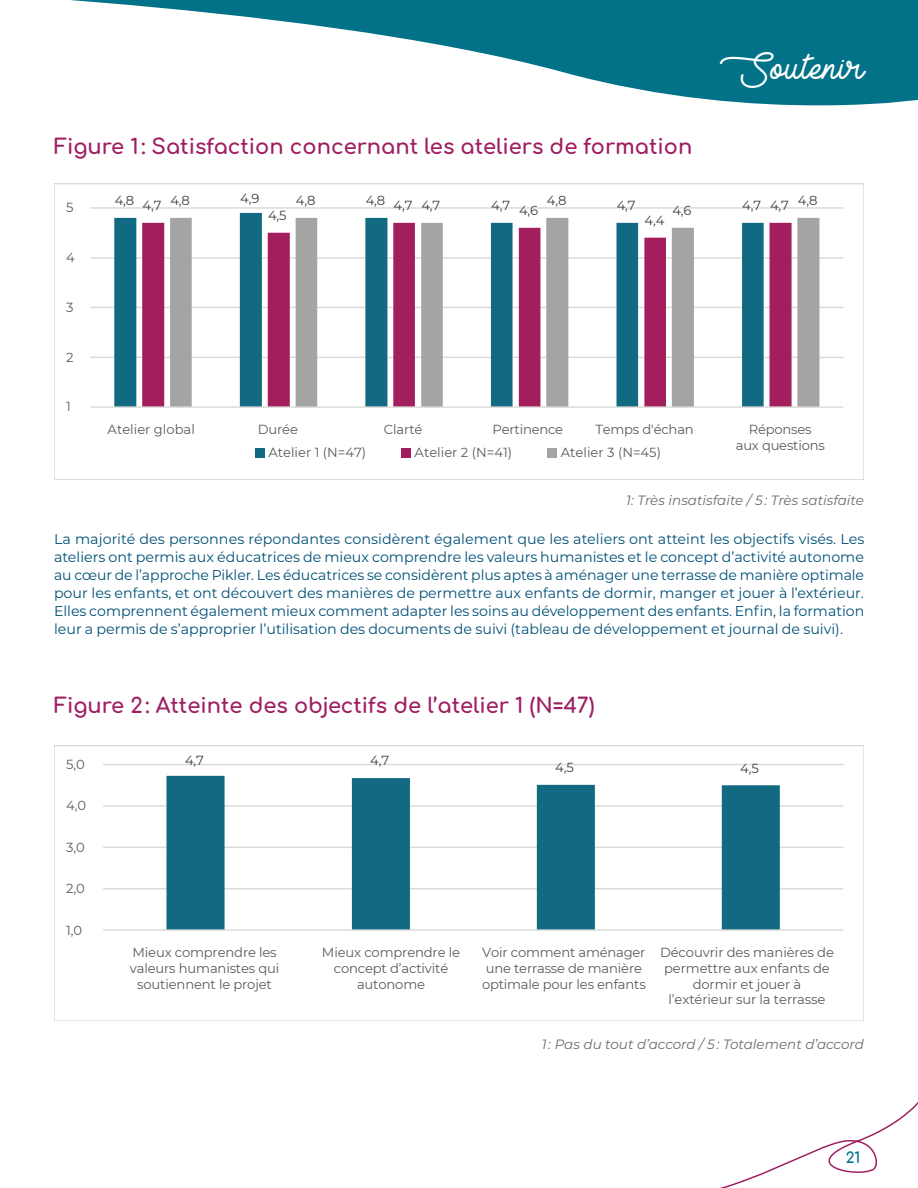
<style>
.page{position:relative;width:918px;height:1188px;background:#fff}
.page>*{position:absolute;margin:0;border:0;box-sizing:border-box;transform-origin:0 0}
.section_petit_petit_blanc{font:36px "Lieto Me";color:#fff}
.titre_tableau{font:700 21px "Comfortaa";color:#9e1f62}
.t1{font:700 15px "Comfortaa";color:#017288}
.texte{font:14.25px/18px "Montserrat";color:#015177;text-align:justify}
.vignette{font:italic 13.5px "Montserrat";color:#6c6d70}
.t2{font:13.2px/15.8px "Montserrat";letter-spacing:-.01em;color:#595a5a;text-align:center}
.t3{font:13.2px "Montserrat";color:#414040}
</style>
<div class="page">
<hr style="left:90px;top:357px;width:753px;height:1px;background:#d9d9d8">
<hr style="left:90px;top:307px;width:753px;height:1px;background:#d9d9d8">
<hr style="left:90px;top:257px;width:753px;height:2px;background:#d9d9d8">
<hr style="left:90px;top:207px;width:753px;height:2px;background:#d9d9d8">
<svg style="left:114px;top:213px;width:454px;height:193px;fill:#126a82"></svg>
<svg style="left:142px;top:223px;width:28px;height:183px;fill:#a21e5c"></svg>
<svg style="left:170px;top:218px;width:649px;height:188px"></svg>
<hr style="left:90px;top:406px;width:753px;height:2px;background:#d9d9d8">
<div style="left:255px;top:448px;width:9px;height:9px;background:#126a82"></div>
<div style="left:401px;top:448px;width:10px;height:9px;background:#a21e5c"></div>
<div style="left:548px;top:448px;width:9px;height:9px;background:#a5a4a4"></div>
<hr style="left:103px;top:888px;width:740px;height:1px;background:#d9d9d8">
<hr style="left:103px;top:847px;width:740px;height:1px;background:#d9d9d8">
<hr style="left:103px;top:805px;width:740px;height:2px;background:#d9d9d8">
<hr style="left:103px;top:764px;width:740px;height:1px;background:#d9d9d8">
<svg style="left:166px;top:776px;width:614px;height:153px"></svg>
<hr style="left:103px;top:929px;width:740px;height:2px;background:#d9d9d8">
<svg style="left:70px;top:0;width:848px;height:106px;fill:#017288"></svg>
<svg style="left:720px;top:1102px;width:198px;height:86px"></svg>
<p class="titre_tableau" style="left:54px;top:127px;width:640px">Figure 1: Satisfaction concernant les ateliers de formation</p>
<p class="section_petit_petit_blanc" style="left:720px;top:46px;width:148px">Soutenir</p>
<p class="t2" style="left:66px;top:199px;width:9px">5</p>
<p class="t2" style="left:66px;top:249px;width:10px">4</p>
<p class="t2" style="left:66px;top:299px;width:9px">3</p>
<p class="t2" style="left:66px;top:349px;width:9px">2</p>
<p class="t2" style="left:66px;top:398px;width:6px">1</p>
<p class="t3" style="left:115px;top:191px;width:21px">4,8</p>
<p class="t3" style="left:240px;top:189px;width:21px">4,9</p>
<p class="t3" style="left:366px;top:191px;width:21px">4,8</p>
<p class="t3" style="left:170px;top:191px;width:21px">4,8</p>
<p class="t3" style="left:296px;top:191px;width:21px">4,8</p>
<p class="t3" style="left:421px;top:196px;width:21px">4,7</p>
<p class="t3" style="left:547px;top:191px;width:21px">4,8</p>
<p class="t3" style="left:143px;top:196px;width:21px">4,7</p>
<p class="t3" style="left:491px;top:196px;width:21px">4,7</p>
<p class="t3" style="left:617px;top:196px;width:21px">4,7</p>
<p class="t3" style="left:742px;top:196px;width:21px">4,7</p>
<p class="t3" style="left:268px;top:206px;width:20px">4,5</p>
<p class="t3" style="left:394px;top:196px;width:21px">4,7</p>
<p class="t3" style="left:519px;top:201px;width:21px">4,6</p>
<p class="t3" style="left:672px;top:201px;width:21px">4,6</p>
<p class="t3" style="left:645px;top:211px;width:21px">4,4</p>
<p class="t3" style="left:770px;top:196px;width:21px">4,7</p>
<p class="t3" style="left:798px;top:191px;width:21px">4,8</p>
<p class="t2" style="left:108px;top:421px;width:89px">Atelier global</p>
<p class="t2" style="left:258px;top:421px;width:42px">Durée</p>
<p class="t2" style="left:384px;top:421px;width:40px">Clarté</p>
<p class="t2" style="left:493px;top:421px;width:72px">Pertinence</p>
<p class="t2" style="left:595px;top:421px;width:100px">Temps d'échan</p>
<p class="t2" style="left:736px;top:421px;width:90px">Réponses aux questions</p>
<p class="t2" style="left:268px;top:444px;width:99px">Atelier 1 (N=47)</p>
<p class="t2" style="left:415px;top:444px;width:99px">Atelier 2 (N=41)</p>
<p class="t2" style="left:561px;top:444px;width:102px">Atelier 3 (N=45)</p>
<p class="vignette" style="left:626px;top:490px;width:239px">1: Très insatisfaite / 5 : Très satisfaite</p>
<p class="texte" style="left:54px;top:530px;width:812px">La majorité des personnes répondantes considèrent également que les ateliers ont atteint les objectifs visés. Les ateliers ont permis aux éducatrices de mieux comprendre les valeurs humanistes et le concept d’activité autonome au cœur de l’approche Pikler. Les éducatrices se considèrent plus aptes à aménager une terrasse de manière optimale pour les enfants, et ont découvert des manières de permettre aux enfants de dormir, manger et jouer à l’extérieur.<br>Elles comprennent également mieux comment adapter les soins au développement des enfants. Enfin, la formation leur a permis de s’approprier l’utilisation des documents de suivi (tableau de développement et journal de suivi).</p>
<p class="titre_tableau" style="left:54px;top:686px;width:542px">Figure 2: Atteinte des objectifs de l’atelier 1 (N=47)</p>
<p class="t2" style="left:66px;top:756px;width:20px">5,0</p>
<p class="t2" style="left:66px;top:797px;width:21px">4,0</p>
<p class="t2" style="left:66px;top:839px;width:20px">3,0</p>
<p class="t2" style="left:66px;top:880px;width:20px">2,0</p>
<p class="t2" style="left:66px;top:922px;width:18px">1,0</p>
<p class="t3" style="left:185px;top:751px;width:21px">4,7</p>
<p class="t3" style="left:370px;top:752px;width:21px">4,7</p>
<p class="t3" style="left:555px;top:758px;width:20px">4,5</p>
<p class="t3" style="left:740px;top:759px;width:20px">4,5</p>
<p class="t2" style="left:130px;top:944px;width:151px">Mieux comprendre les valeurs humanistes qui soutiennent le projet</p>
<p class="t2" style="left:322px;top:944px;width:140px">Mieux comprendre le concept d’activité autonome</p>
<p class="t2" style="left:482px;top:944px;width:165px;text-align:left">Voir comment aménager une terrasse de manière optimale pour les enfants</p>
<p class="t2" style="left:660px;top:944px;width:175px">Découvrir des manières de permettre aux enfants de dormir et jouer à l’extérieur sur la terrasse</p>
<p class="vignette" style="left:542px;top:1034px;width:324px">1 : Pas du tout d’accord / 5 : Totalement d’accord</p>
<p class="t1" style="left:846px;top:1144px;width:16px">21</p>
</div>
